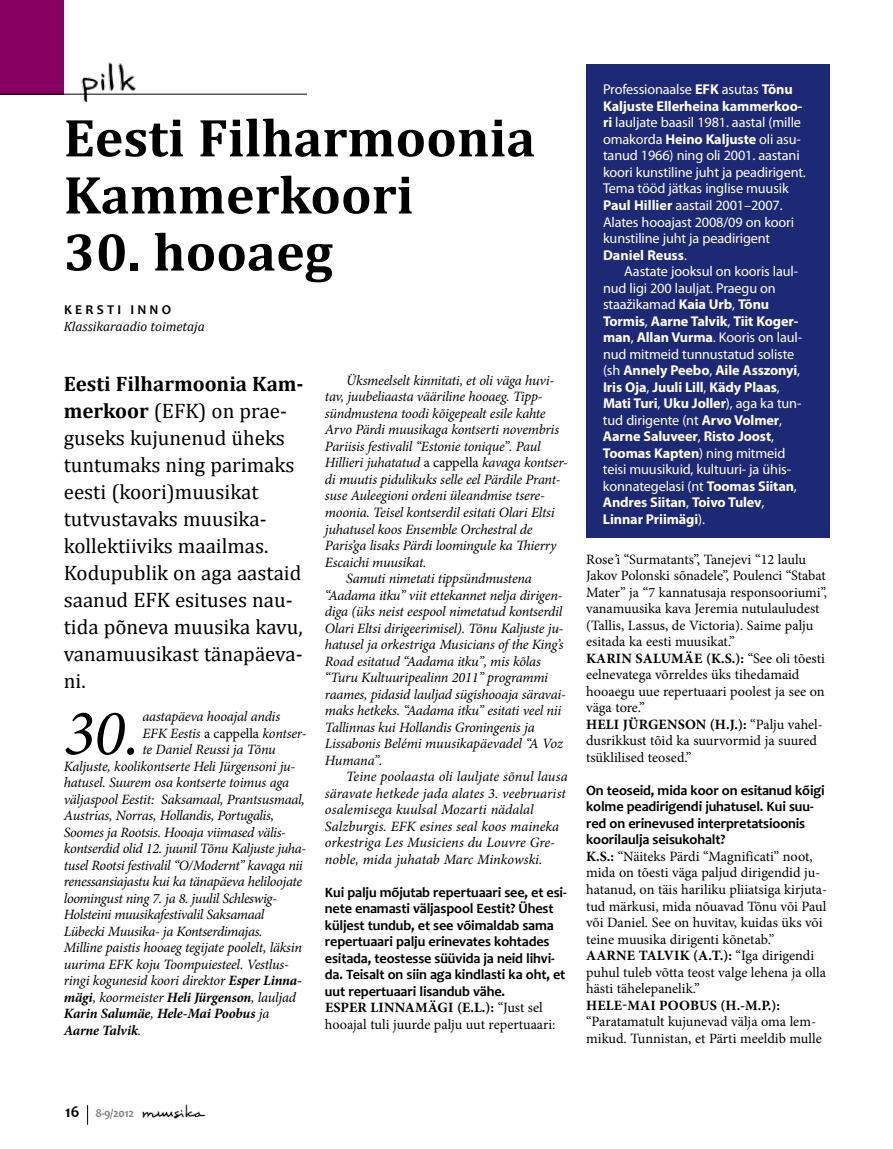
<style>
.page{position:relative;width:893px;height:1149px;background:#fff}
.page>*{position:absolute;margin:0;border:0;box-sizing:border-box;transform-origin:0 0}
.t1{font:italic 65.1px "Minion Pro";color:#000}
.t2{font:700 54px/57px "Cambria";color:#000}
.t3{font:21px/27px "Cambria";color:#000}
.t4{font:700 16.5px "Candara";color:#000}
.t5{font:italic 14.25px "Minion Pro";letter-spacing:-.02em;color:#000}
.t6{font:14.25px/16.5px "Minion Pro";color:#000}
.t7{font:14.25px/16.5px "Myriad Pro";letter-spacing:-.01em;color:#fff}
.t8{font:700 14.25px/16.5px "Candara";letter-spacing:-.01em;color:#000}
.t9{font:italic 14.25px "Minion Pro";letter-spacing:.005em;color:#000}
.t10{font:italic 700 14.25px "Minion Pro";letter-spacing:-.015em;color:#000}
.t11{font:italic 14.25px "Minion Pro";color:#000}
.t12{font:700 14.25px "Minion Pro";letter-spacing:.01em;color:#000}
.t13{font:italic 13.5px "Cambria";color:#000}
.t14{font:700 13.5px "Candara";letter-spacing:.24em;color:#000}
.t15{font:700 12px "Candara";color:#818084}
.s1{font-weight:700}
.s2{font-style:normal}
.s3{font-weight:400}
.s4{font-style:italic}
</style>
<div class="page">
<svg style="left:87px;top:1105px;width:1px;height:19px"></svg>
<img style="left:142px;top:1104px;width:64px;height:13px">
<div style="left:586px;top:64px;width:243px;height:473px;background:#1d2974"></div>
<img style="left:75px;top:62px;width:64px;height:39px">
<div style="left:0;top:0;width:64px;height:94px;background:#880061"></div>
<hr style="left:0;top:94px;width:307px;height:1px;background:#000">
<h2 class="t2" style="left:64px;top:108px;width:473px">Eesti Filharmoonia<br>Kammerkoori</h2>
<h2 class="t2" style="left:64px;top:222px;width:270px">30. hooaeg</h2>
<p class="t14" style="left:64px;top:301px;width:109px">KERSTI INNO</p>
<p class="t13" style="left:64px;top:317px;width:143px">Klassikaraadio toimetaja</p>
<p class="t3" style="left:64px;top:370px;width:241px"><span class="s1">Eesti Filharmoonia Kam&shy;merkoor</span> (EFK) on prae&shy;guseks kujunenud üheks tuntumaks ning parimaks eesti (koori)muusikat tutvustavaks muusika&shy;kollektiiviks maailmas.<br>Kodupublik on aga aastaid saanud EFK esituses nau&shy;tida põneva muusika kavu, vanamuusikast tänapäeva&shy;ni.</p>
<h1 class="t1" style="left:64px;top:688px;width:78px">30.</h1>
<p class="t5" style="left:142px;top:706px;width:139px">aastapäeva hooajal andis</p>
<p class="t5" style="left:142px;top:723px;width:166px">EFK Eestis <span class="s2">a cappella</span> kontser-</p>
<p class="t5" style="left:142px;top:739px;width:135px">te Daniel Reussi ja Tõnu</p>
<p class="t5" style="left:64px;top:756px;width:233px">Kaljuste, koolikontserte Heli Jürgensoni ju-</p>
<p class="t5" style="left:64px;top:772px;width:227px">hatusel. Suurem osa kontserte toimus aga</p>
<p class="t5" style="left:64px;top:789px;width:243px">väljaspool Eestit: Saksamaal, Prantsusmaal,</p>
<p class="t5" style="left:64px;top:805px;width:212px">Austrias, Norras, Hollandis, Portugalis,</p>
<p class="t5" style="left:64px;top:822px;width:224px">Soomes ja Rootsis. Hooaja viimased välis-</p>
<p class="t5" style="left:64px;top:838px;width:244px">kontserdid olid 12. juunil Tõnu Kaljuste juha-</p>
<p class="t5" style="left:64px;top:855px;width:241px">tusel Rootsi festivalil “O/Modernt” kavaga nii</p>
<p class="t5" style="left:64px;top:871px;width:240px">renessansiajastu kui ka tänapäeva heliloojate</p>
<p class="t5" style="left:64px;top:888px;width:215px">loomingust ning 7. ja 8. juulil Schleswig-</p>
<p class="t5" style="left:64px;top:904px;width:202px">Holsteini muusikafestivalil Saksamaal</p>
<p class="t5" style="left:64px;top:921px;width:200px">Lübecki Muusika- ja Kontserdimajas.</p>
<p class="t5" style="left:64px;top:937px;width:240px">Milline paistis hooaeg tegijate poolelt, läksin</p>
<p class="t5" style="left:64px;top:954px;width:226px">uurima EFK koju Toompuiesteel. Vestlus-</p>
<p class="t5" style="left:64px;top:970px;width:240px">ringi kogunesid koori direktor <span class="s1">Esper Linna-</span></p>
<p class="t5" style="left:64px;top:987px;width:234px"><span class="s1">mägi</span>, koormeister <span class="s1">Heli Jürgenson</span>, lauljad</p>
<p class="t10" style="left:64px;top:1003px;width:207px">Karin Salumäe<span class="s3">,</span> Hele-Mai Poobus <span class="s3">ja</span></p>
<p class="t10" style="left:64px;top:1019px;width:79px">Aarne Talvik<span class="s3">.</span></p>
<p class="t5" style="left:346px;top:370px;width:210px">Üksmeelselt kinnitati, et oli väga huvi-</p>
<p class="t5" style="left:325px;top:387px;width:218px">tav, juubeliaasta vääriline hooaeg. Tipp-</p>
<p class="t5" style="left:325px;top:403px;width:222px">sündmustena toodi kõigepealt esile kahte</p>
<p class="t5" style="left:325px;top:420px;width:236px">Arvo Pärdi muusikaga kontserti novembris</p>
<p class="t5" style="left:325px;top:436px;width:217px">Pariisis festivalil “Estonie tonique”. Paul</p>
<p class="t5" style="left:325px;top:453px;width:245px">Hillieri juhatatud <span class="s2">a cappella</span> kavaga kontser-</p>
<p class="t5" style="left:325px;top:469px;width:236px">di muutis pidulikuks selle eel Pärdile Prant-</p>
<p class="t5" style="left:325px;top:486px;width:221px">suse Auleegioni ordeni üleandmise tsere-</p>
<p class="t5" style="left:325px;top:502px;width:231px">moonia. Teisel kontserdil esitati Olari Eltsi</p>
<p class="t5" style="left:325px;top:519px;width:209px">juhatusel koos Ensemble Orchestral de</p>
<p class="t5" style="left:325px;top:535px;width:233px">Paris’ga lisaks Pärdi loomingule ka Thierry</p>
<p class="t5" style="left:325px;top:552px;width:103px">Escaichi muusikat.</p>
<p class="t5" style="left:346px;top:568px;width:187px">Samuti nimetati tippsündmustena</p>
<p class="t5" style="left:325px;top:585px;width:239px">“Aadama itku” viit ettekannet nelja dirigen-</p>
<p class="t5" style="left:325px;top:601px;width:239px">diga (üks neist eespool nimetatud kontserdil</p>
<p class="t5" style="left:325px;top:618px;width:240px">Olari Eltsi dirigeerimisel). Tõnu Kaljuste ju-</p>
<p class="t5" style="left:325px;top:634px;width:240px">hatusel ja orkestriga Musicians of the King’s</p>
<p class="t5" style="left:325px;top:651px;width:217px">Road esitatud “Aadama itku”, mis kõlas</p>
<p class="t5" style="left:325px;top:667px;width:225px">“Turu Kultuuripealinn 2011” programmi</p>
<p class="t5" style="left:325px;top:684px;width:242px">raames, pidasid lauljad sügishooaja säravai-</p>
<p class="t5" style="left:325px;top:700px;width:238px">maks hetkeks. “Aadama itku” esitati veel nii</p>
<p class="t5" style="left:325px;top:717px;width:211px">Tallinnas kui Hollandis Groningenis ja</p>
<p class="t5" style="left:325px;top:733px;width:240px">Lissabonis Belémi muusikapäevadel “A Voz</p>
<p class="t5" style="left:325px;top:750px;width:59px">Humana”.</p>
<p class="t9" style="left:346px;top:766px;width:223px">Teine poolaasta oli lauljate sõnul lausa</p>
<p class="t9" style="left:325px;top:783px;width:242px">säravate hetkede jada alates 3. veebruarist</p>
<p class="t9" style="left:325px;top:799px;width:210px">osalemisega kuulsal Mozarti nädalal</p>
<p class="t9" style="left:325px;top:816px;width:236px">Salzburgis. EFK esines seal koos maineka</p>
<p class="t11" style="left:325px;top:832px;width:230px">orkestriga Les Musiciens du Louvre Gre-</p>
<p class="t5" style="left:325px;top:849px;width:219px">noble, mida juhatab Marc Minkowski.</p>
<p class="t8" style="left:325px;top:883px;width:243px">Kui palju mõjutab repertuaari see, et esi&shy;nete enamasti väljaspool Eestit? Ühest küljest tundub, et see võimaldab sama repertuaari palju erinevates kohtades esitada, teostesse süüvida ja neid lihvi&shy;da. Teisalt on siin aga kindlasti ka oht, et uut repertuaari lisandub vähe.</p>
<p class="t6" style="left:325px;top:999px;width:232px"><span class="s1">ESPER LINNAMÄGI (E.L.):</span> “Just sel hooajal tuli juurde palju uut repertuaari:</p>
<p class="t7" style="left:603px;top:81px;width:204px">Professionaalse <span class="s1">EFK</span> asutas <span class="s1">Tõnu<br>Kaljuste Ellerheina kammerkoo&shy;ri</span> lauljate baasil 1981. aastal (mille omakorda <span class="s1">Heino Kaljuste</span> oli asu&shy;tanud 1966) ning oli 2001. aastani koori kunstiline juht ja peadirigent.<br>Tema tööd jätkas inglise muusik<br><span class="s1">Paul Hillier</span> aastail 2001–2007.<br>Alates hooajast 2008/09 on koori kunstiline juht ja peadirigent<br><span class="s1">Daniel Reuss</span>.</p>
<p class="t7" style="left:603px;top:263px;width:201px;text-indent:21px">Aastate jooksul on kooris laul&shy;nud ligi 200 lauljat. Praegu on staažikamad <span class="s1">Kaia Urb</span>, <span class="s1">Tõnu<br>Tormis</span>, <span class="s1">Aarne Talvik</span>, <span class="s1">Tiit Koger&shy;man</span>, <span class="s1">Allan Vurma</span>. Kooris on laul&shy;nud mitmeid tunnustatud soliste (sh <span class="s1">Annely Peebo</span>, <span class="s1">Aile Asszonyi</span>,<br><span class="s1">Iris Oja</span>, <span class="s1">Juuli Lill</span>, <span class="s1">Kädy Plaas</span>,<br><span class="s1">Mati Turi</span>, <span class="s1">Uku Joller</span>), aga ka tun&shy;tud dirigente (nt <span class="s1">Arvo Volmer</span>,<br><span class="s1">Aarne Saluveer</span>, <span class="s1">Risto Joost</span>,<br><span class="s1">Toomas Kapten</span>) ning mitmeid teisi muusikuid, kultuuri- ja ühis&shy;konnategelasi (nt <span class="s1">Toomas Siitan</span>,<br><span class="s1">Andres Siitan</span>, <span class="s1">Toivo Tulev</span>,<br><span class="s1">Linnar Priimägi</span>).</p>
<p class="t6" style="left:586px;top:550px;width:242px">Rose<span class="s4">’</span>i “Surmatants”, Tanejevi “12 laulu Jakov Polonski sõnadele”, Poulenci “Stabat Mater” ja “7 kannatusaja responsooriumi”, vanamuusika kava Jeremia nutulauludest (Tallis, Lassus, de Victoria). Saime palju esitada ka eesti muusikat.”<br><span class="s1">KARIN SALUMÄE (K.S.):</span> “See oli tõesti eelnevatega võrreldes üks tihedamaid hooaegu uue repertuaari poolest ja see on väga tore.”<br><span class="s1">HELI JÜRGENSON (H.J.):</span> “Palju vahel&shy;dusrikkust tõid ka suurvormid ja suured tsüklilised teosed.”</p>
<p class="t8" style="left:586px;top:781px;width:240px">On teoseid, mida koor on esitanud kõigi kolme peadirigendi juhatusel. Kui suu&shy;red on erinevused interpretatsioonis koorilaulja seisukohalt?</p>
<p class="t6" style="left:586px;top:847px;width:243px"><span class="s1">K.S.:</span> “Näiteks Pärdi “Magnificati” noot, mida on tõesti väga paljud dirigendid ju&shy;hatanud, on täis hariliku pliiatsiga kirjuta&shy;tud märkusi, mida nõuavad Tõnu või Paul või Daniel. See on huvitav, kuidas üks või teine muusika dirigenti kõnetab.”<br><span class="s1">AARNE TALVIK (A.T.):</span> “Iga dirigendi puhul tuleb võtta teost valge lehena ja olla hästi tähelepanelik.”</p>
<p class="t12" style="left:586px;top:994px;width:195px">HELE-MAI POOBUS (H.-M.P.):</p>
<p class="t6" style="left:586px;top:1013px;width:237px">“Paratamatult kujunevad välja oma lem&shy;mikud. Tunnistan, et Pärti meeldib mulle</p>
<p class="t4" style="left:65px;top:1101px;width:16px">16</p>
<p class="t15" style="left:95px;top:1105px;width:40px">8-9/2012</p>
</div>
